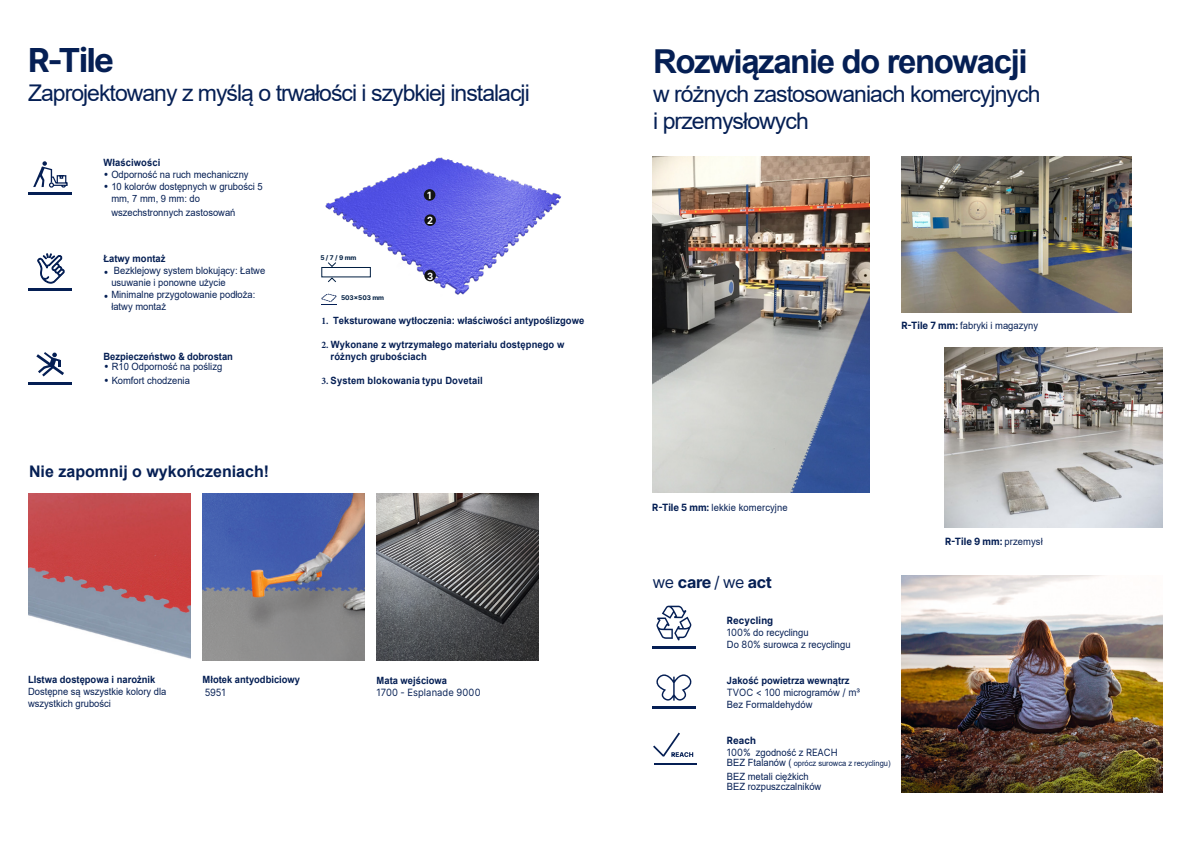
<style>
.page{position:relative;width:1191px;height:842px;background:#fff}
.page>*{position:absolute;margin:0;border:0;box-sizing:border-box;transform-origin:0 0}
.t1{font:700 33px "Arial";letter-spacing:-.045em;color:#051f54}
.t2{font:700 33px "Inter";color:#051f54}
.t3{font:23px/27.6px "Arial";letter-spacing:-.04em;color:#051f54}
.t4{font:700 16px "Arial";color:#051f54}
.t5{font:700 16px "Inter";letter-spacing:-.02em;color:#051f54}
.t6{font:10px/12px "Arial";color:#051f54;scale:.94 1}
.t7{font:700 10px/12px "Arial";color:#051f54;scale:.94 1}
.t8{font:10px/12px "Inter";color:#051f54;scale:.94 1}
.t9{font:700 10px "Inter";letter-spacing:.015em;color:#051f54;scale:.94 1}
.t10{font:700 10px "Inter";color:#fff;scale:.94 1}
.t11{font:8px "Arial";color:#051f54;scale:.94 1}
.t12{font:700 6.5px "Inter";letter-spacing:-.01em;color:#001e41}
.s1{font-family:"Inter"}
.s2{font-family:"Minion Pro"}
.s3{font-family:"Inter";font-weight:700}
.s4{font-weight:400}
.s5{font-family:"Arial"}
.s6{font-weight:700}
.s7{font-size:10px}
.s8{font-family:"Arial";font-weight:400}
</style>
<div class="page">
<img style="left:321px;top:157px;width:240px;height:138px">
<img style="left:29px;top:493px;width:161px;height:166px">
<img style="left:202px;top:493px;width:163px;height:167px">
<img style="left:377px;top:493px;width:161px;height:167px">
<svg style="left:33px;top:161px;width:35px;height:27px"></svg>
<hr style="left:28px;top:192px;width:44px;height:2px;background:#051f54">
<svg style="left:37px;top:253px;width:28px;height:31px"></svg>
<hr style="left:28px;top:288px;width:44px;height:2px;background:#051f54">
<svg style="left:36px;top:352px;width:28px;height:24px"></svg>
<hr style="left:28px;top:382px;width:44px;height:2px;background:#051f54">
<img style="left:901px;top:576px;width:261px;height:216px">
<img style="left:652px;top:156px;width:218px;height:337px">
<img style="left:901px;top:156px;width:230px;height:156px">
<img style="left:945px;top:347px;width:217px;height:180px">
<svg style="left:656px;top:674px;width:35px;height:27px"></svg>
<hr style="left:652px;top:706px;width:43px;height:3px;background:#051f54">
<svg style="left:656px;top:606px;width:35px;height:34px"></svg>
<hr style="left:652px;top:646px;width:43px;height:3px;background:#051f54">
<svg style="left:653px;top:733px;width:40px;height:24px"></svg>
<hr style="left:654px;top:762px;width:42px;height:2px;background:#051f54">
<div style="left:321px;top:267px;width:50px;height:10px;border:1px solid #001e41"></div>
<svg style="left:327px;top:262px;width:9px;height:5px"></svg>
<svg style="left:327px;top:277px;width:9px;height:6px"></svg>
<svg style="left:321px;top:294px;width:16px;height:11px"></svg>
<div style="left:424px;top:189px;width:11px;height:12px;background:#131413;border-radius:50%"></div>
<div style="left:424px;top:270px;width:12px;height:11px;background:#131413;border-radius:50%"></div>
<div style="left:424px;top:214px;width:12px;height:12px;background:#131413;border-radius:50%"></div>
<h1 class="t2" style="left:28px;top:36px;width:87px">R-Tile</h1>
<h2 class="t3" style="left:28px;top:79px;width:503px">Zaprojektowany z myślą o trwałości i szybkiej instalacji</h2>
<p class="t7" style="left:103px;top:157px;width:62px">Właściwości</p>
<p class="t6" style="left:103px;top:169px;width:156px"><span class="s1">•</span> Odporność na ruch mechaniczny</p>
<p class="t6" style="left:111px;top:181px;width:162px;text-indent:-8px"><span class="s1">•</span> 10 kolorów dostępnych w grubości 5 mm, 7 mm, 9 mm: do</p>
<p class="t6" style="left:111px;top:206px;width:134px">wszechstronnych zastosowań</p>
<p class="t7" style="left:103px;top:253px;width:68px">Łatwy montaż</p>
<p class="t8" style="left:103px;top:266px;width:7px">•</p>
<p class="t8" style="left:103px;top:290px;width:7px">•</p>
<p class="t6" style="left:111px;top:265px;width:165px">Bezklejowy system blokujący: Łatwe usuwanie i ponowne użycie<br>Minimalne przygotowanie podłoża: łatwy montaż</p>
<p class="t7" style="left:103px;top:351px;width:139px">Bezpieczeństwo <span class="s1">&amp;</span> dobrostan</p>
<p class="t6" style="left:104px;top:360px;width:128px"><span class="s1">•</span> R10 Odporność na poślizg</p>
<p class="t6" style="left:104px;top:374px;width:93px"><span class="s1">•</span> Komfort chodzenia</p>
<h3 class="t4" style="left:29px;top:460px;width:242px">Nie zapomnij o wykończeniach!</h3>
<p class="t10" style="left:427px;top:188px;width:6px">1</p>
<p class="t12" style="left:320px;top:253px;width:38px">5 / 7 / 9 mm</p>
<p class="t12" style="left:341px;top:293px;width:45px">503x503 mm</p>
<p class="t10" style="left:427px;top:213px;width:8px">2</p>
<p class="t10" style="left:427px;top:269px;width:8px">3</p>
<p class="t7" style="left:321px;top:315px;width:281px"><span class="s2">1.</span> Teksturowane wytłoczenia: właściwości antypoślizgowe</p>
<p class="t7" style="left:330px;top:339px;width:250px;text-indent:-9px"><span class="s2">2.</span> Wykonane z wytrzymałego materiału dostępnego w różnych grubościach</p>
<p class="t7" style="left:321px;top:375px;width:173px"><span class="s2">3.</span> System blokowania typu Dovetail</p>
<p class="t7" style="left:28px;top:673px;width:137px">LIstwa dostępowa i narożnik</p>
<p class="t6" style="left:28px;top:685px;width:149px">Dostępne są wszystkie kolory dla wszystkich grubości</p>
<p class="t7" style="left:203px;top:673px;width:105px">Młotek antyodbiciowy</p>
<p class="t8" style="left:205px;top:686px;width:24px">5951</p>
<p class="t7" style="left:377px;top:675px;width:76px">Mata wejściowa</p>
<p class="t8" style="left:377px;top:686px;width:112px">1700 - Esplanade 9000</p>
<h1 class="t1" style="left:653px;top:38px;width:376px">Rozwiązanie do renowacji</h1>
<h2 class="t3" style="left:653px;top:80px;width:389px">w różnych zastosowaniach komercyjnych i przemysłowych</h2>
<p class="t6" style="left:901px;top:319px;width:147px"><span class="s3">R-Tile 7 mm:</span> fabryki i magazyny</p>
<p class="t6" style="left:652px;top:501px;width:146px"><span class="s3">R-Tile 5 mm:</span> lekkie komercyjne</p>
<h3 class="t5" style="left:652px;top:570px;width:121px"><span class="s4">we</span> care <span class="s4">/ we</span> act</h3>
<p class="t9" style="left:727px;top:613px;width:51px">Recycling</p>
<p class="t6" style="left:727px;top:626px;width:133px"><span class="s1">100%</span> do recyclingu<br>Do <span class="s1">80%</span> surowca z recyclingu</p>
<p class="t7" style="left:727px;top:675px;width:132px">Jakość powietrza wewnątrz</p>
<p class="t8" style="left:727px;top:686px;width:143px">TVOC &lt; 100 <span class="s5">microgramów</span> / m3</p>
<p class="t6" style="left:727px;top:698px;width:93px">Bez Formaldehydów</p>
<p class="t8" style="left:727px;top:734px;width:119px"><span class="s6">Reach<br></span>100% <span class="s5">zgodność z</span> REACH</p>
<p class="t11" style="left:727px;top:758px;width:176px"><span class="s7">BEZ Ftalanów (</span> oprócz surowca z recyclingu)</p>
<p class="t6" style="left:727px;top:771px;width:102px;line-height:10.2px">BEZ metali ciężkich<br>BEZ rozpuszczalników</p>
<p class="t9" style="left:945px;top:534px;width:105px">R-Tile 9 mm: <span class="s8">przemysł</span></p>
</div>
